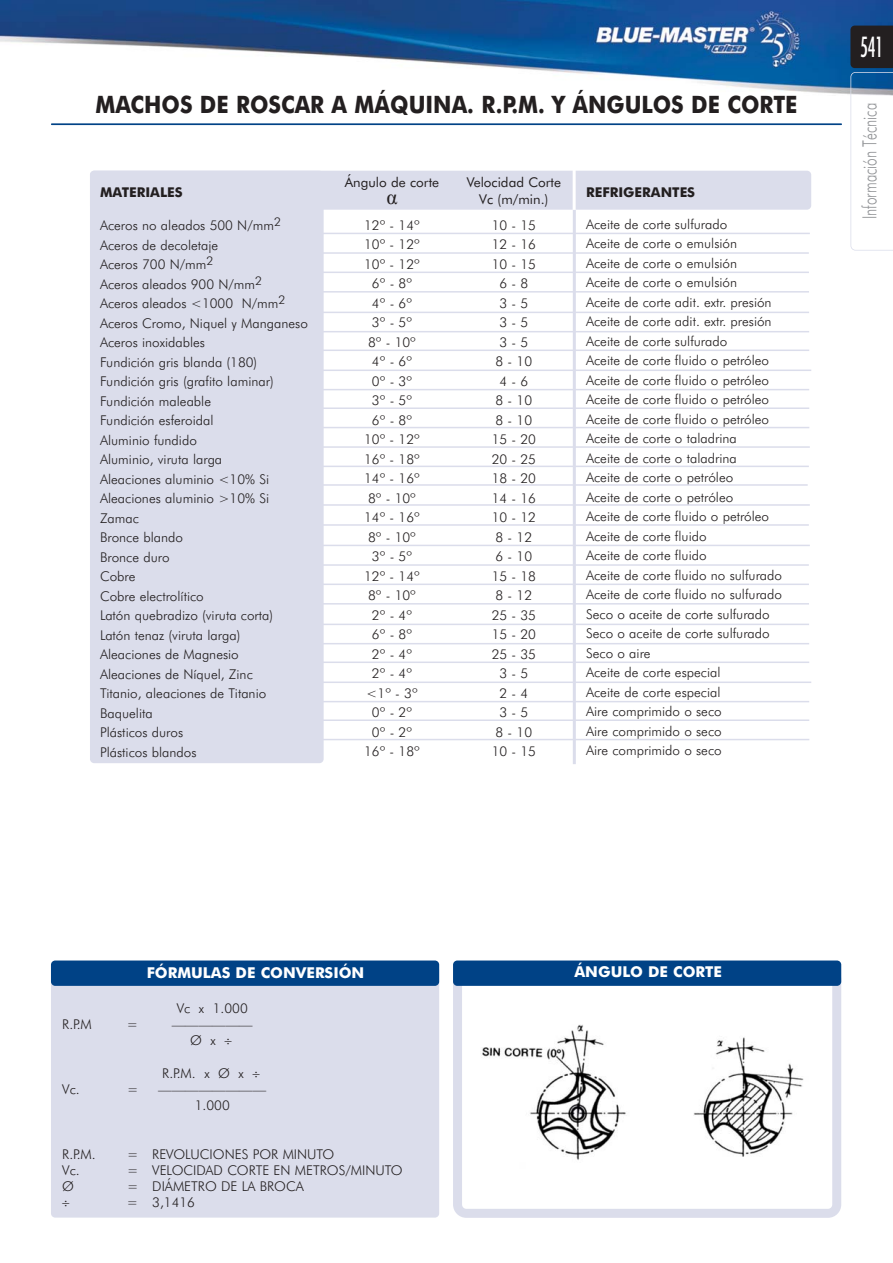
<style>
.page{position:relative;width:893px;height:1263px;background:#fff}
.page>*{position:absolute;margin:0;border:0;box-sizing:border-box;transform-origin:0 0}
.t1{font:condensed 27px "Futura";color:#fff;scale:.7 1}
.t2{font:700 24px "Futura BT";color:#231f20;scale:.9 1}
.t3{font:21px "Times New Roman";color:#231f20}
.t4{font:300 19.5px "Futura BT";color:#939598;scale:.7 1}
.t5{font:700 15px "Futura BT";color:#fff}
.t6{font:300 13.5px/19.5px "Futura BT";color:#231f20}
.t7{font:13.5px/17.2px "Futura BT";color:#231f20;text-align:center}
.t8{font:700 13.5px "Futura BT";color:#231f20}
</style>
<div class="page">
<img style="left:0;top:0;width:893px;height:94px">
<hr style="left:51px;top:123px;width:791px;height:2px;background:#004286">
<svg style="left:850px;top:26px;width:43px;height:225px"></svg>
<svg style="left:453px;top:984px;width:388px;height:234px"></svg>
<div style="left:90px;top:171px;width:234px;height:592px;background:#dbddeb;border-radius:4px"></div>
<div style="left:90px;top:171px;width:721px;height:39px;background:#dbddeb;border-radius:4px"></div>
<img style="left:480px;top:1025px;width:341px;height:175px">
<hr style="left:573px;top:141px;width:3px;height:69px;background:#fff">
<hr style="left:573px;top:210px;width:3px;height:554px;background:#dbddeb">
<hr style="left:316px;top:233px;width:494px;height:1px;background:#dbddeb">
<hr style="left:317px;top:252px;width:492px;height:2px;background:#dbddeb">
<hr style="left:318px;top:272px;width:491px;height:1px;background:#dbddeb">
<hr style="left:318px;top:291px;width:491px;height:2px;background:#dbddeb">
<hr style="left:318px;top:312px;width:491px;height:1px;background:#dbddeb">
<hr style="left:318px;top:331px;width:491px;height:1px;background:#dbddeb">
<hr style="left:318px;top:350px;width:491px;height:1px;background:#dbddeb">
<hr style="left:320px;top:370px;width:491px;height:1px;background:#dbddeb">
<hr style="left:318px;top:389px;width:491px;height:1px;background:#dbddeb">
<hr style="left:318px;top:407px;width:491px;height:2px;background:#dbddeb">
<hr style="left:318px;top:427px;width:491px;height:1px;background:#dbddeb">
<hr style="left:318px;top:446px;width:492px;height:2px;background:#dbddeb">
<hr style="left:317px;top:466px;width:492px;height:1px;background:#dbddeb">
<hr style="left:316px;top:484px;width:492px;height:2px;background:#dbddeb">
<hr style="left:318px;top:504px;width:492px;height:2px;background:#dbddeb">
<hr style="left:317px;top:524px;width:492px;height:2px;background:#dbddeb">
<hr style="left:316px;top:545px;width:494px;height:1px;background:#dbddeb">
<hr style="left:317px;top:564px;width:492px;height:2px;background:#dbddeb">
<hr style="left:318px;top:584px;width:491px;height:1px;background:#dbddeb">
<hr style="left:318px;top:603px;width:491px;height:2px;background:#dbddeb">
<hr style="left:318px;top:624px;width:491px;height:1px;background:#dbddeb">
<hr style="left:318px;top:643px;width:491px;height:1px;background:#dbddeb">
<hr style="left:318px;top:662px;width:491px;height:1px;background:#dbddeb">
<hr style="left:320px;top:682px;width:491px;height:1px;background:#dbddeb">
<hr style="left:318px;top:701px;width:491px;height:1px;background:#dbddeb">
<hr style="left:318px;top:719px;width:491px;height:2px;background:#dbddeb">
<hr style="left:318px;top:739px;width:491px;height:1px;background:#dbddeb">
<div style="left:51px;top:966px;width:388px;height:252px;background:#dbddeb;border-radius:4px"></div>
<div style="left:51px;top:961px;width:388px;height:25px;background:#004286;border-radius:4px"></div>
<div style="left:453px;top:961px;width:388px;height:25px;background:#004286;border-radius:4px"></div>
<h2 class="t2" style="left:95px;top:96px;width:782px">MACHOS DE ROSCAR A MÁQUINA. R.P.M. Y ÁNGULOS DE CORTE</h2>
<p class="t8" style="left:100px;top:188px;width:84px">MATERIALES</p>
<p class="t6" style="left:100px;top:217px;width:209px">Aceros no aleados 500 N/mm<sup>2<br></sup>Aceros de decoletaje<br>Aceros 700 N/mm<sup>2<br></sup>Aceros aleados 900 N/mm<sup>2<br></sup>Aceros aleados &lt;1000 N/mm<sup>2<br></sup>Aceros Cromo, Niquel y Manganeso<br>Aceros inoxidables<br>Fundición gris blanda (180)<br>Fundición gris (grafito laminar)<br>Fundición maleable<br>Fundición esferoidal<br>Aluminio fundido<br>Aluminio, viruta larga<br>Aleaciones aluminio &lt;10% Si<br>Aleaciones aluminio &gt;10% Si<br>Zamac<br>Bronce blando<br>Bronce duro<br>Cobre<br>Cobre electrolítico<br>Latón quebradizo (viruta corta)<br>Latón tenaz (viruta larga)<br>Aleaciones de Magnesio<br>Aleaciones de Níquel, Zinc<br>Titanio, aleaciones de Titanio<br>Baquelita<br>Plásticos duros<br>Plásticos blandos</p>
<p class="t7" style="left:345px;top:174px;width:96px">Ángulo de corte</p>
<h3 class="t3" style="left:386px;top:183px;width:13px">α</h3>
<p class="t6" style="left:364px;top:216px;width:57px;text-align:center">12º - 14º<br>10º - 12º<br>10º - 12º<br>6º - 8º<br>4º - 6º<br>3º - 5º<br>8º - 10º<br>4º - 6º<br>0º - 3º<br>3º - 5º<br>6º - 8º<br>10º - 12º<br>16º - 18º<br>14º - 16º<br>8º - 10º<br>14º - 16º<br>8º - 10º<br>3º - 5º<br>12º - 14º<br>8º - 10º<br>2º - 4º<br>6º - 8º<br>2º - 4º<br>2º - 4º &lt;1º - 3º<br>0º - 2º<br>0º - 2º<br>16º - 18º</p>
<p class="t7" style="left:467px;top:174px;width:96px">Velocidad Corte<br>Vc (m/min.)</p>
<p class="t6" style="left:492px;top:216px;width:46px;text-align:center">10 - 15<br>12 - 16<br>10 - 15<br>6 - 8<br>3 - 5<br>3 - 5<br>3 - 5<br>8 - 10<br>4 - 6<br>8 - 10<br>8 - 10<br>15 - 20<br>20 - 25<br>18 - 20<br>14 - 16<br>10 - 12<br>8 - 12<br>6 - 10<br>15 - 18<br>8 - 12<br>25 - 35<br>15 - 20<br>25 - 35<br>3 - 5<br>2 - 4<br>3 - 5<br>8 - 10<br>10 - 15</p>
<p class="t8" style="left:586px;top:188px;width:111px">REFRIGERANTES</p>
<p class="t6" style="left:586px;top:215px;width:197px">Aceite de corte sulfurado<br>Aceite de corte o emulsión<br>Aceite de corte o emulsión<br>Aceite de corte o emulsión<br>Aceite de corte adit. extr. presión<br>Aceite de corte adit. extr. presión<br>Aceite de corte sulfurado<br>Aceite de corte fluido o petróleo<br>Aceite de corte fluido o petróleo<br>Aceite de corte fluido o petróleo<br>Aceite de corte fluido o petróleo<br>Aceite de corte o taladrina<br>Aceite de corte o taladrina<br>Aceite de corte o petróleo<br>Aceite de corte o petróleo<br>Aceite de corte fluido o petróleo<br>Aceite de corte fluido<br>Aceite de corte fluido<br>Aceite de corte fluido no sulfurado<br>Aceite de corte fluido no sulfurado<br>Seco o aceite de corte sulfurado<br>Seco o aceite de corte sulfurado<br>Seco o aire<br>Aceite de corte especial<br>Aceite de corte especial<br>Aire comprimido o seco<br>Aire comprimido o seco<br>Aire comprimido o seco</p>
<h1 class="t1" style="left:860px;top:35px;width:35px">541</h1>
<h3 class="t4" style="left:861px;top:219px;width:167px;rotate:-90deg">Información Técnica</h3>
<p class="t6" style="left:62px;top:1015px;width:31px">R.P.M</p>
<p class="t6" style="left:127px;top:1015px;width:13px">=</p>
<p class="t6" style="left:62px;top:1080px;width:19px">Vc.</p>
<p class="t6" style="left:127px;top:1080px;width:13px">=</p>
<p class="t5" style="left:147px;top:967px;width:219px">FÓRMULAS DE CONVERSIÓN</p>
<p class="t6" style="left:177px;top:999px;width:73px">Vc x 1.000</p>
<p class="t6" style="left:190px;top:1017px;width:64px;line-height:16.2px;text-indent:-18px">——————<br>Ø x</p>
<p class="t6" style="left:162px;top:1064px;width:83px">R.P.M. x Ø x</p>
<p class="t6" style="left:158px;top:1082px;width:109px;line-height:16.2px;text-align:center">————————<br>1.000</p>
<p class="t6" style="left:62px;top:1145px;width:35px">R.P.M.</p>
<p class="t6" style="left:127px;top:1145px;width:209px">= REVOLUCIONES POR MINUTO</p>
<p class="t6" style="left:62px;top:1161px;width:19px">Vc.</p>
<p class="t6" style="left:127px;top:1161px;width:277px">= VELOCIDAD CORTE EN METROS/MINUTO</p>
<p class="t6" style="left:62px;top:1177px;width:13px">Ø</p>
<p class="t6" style="left:127px;top:1179px;width:178px;line-height:16.2px">= DIÁMETRO DE LA BROCA = 3,1416</p>
<p class="t5" style="left:574px;top:967px;width:149px">ÁNGULO DE CORTE</p>
</div>
